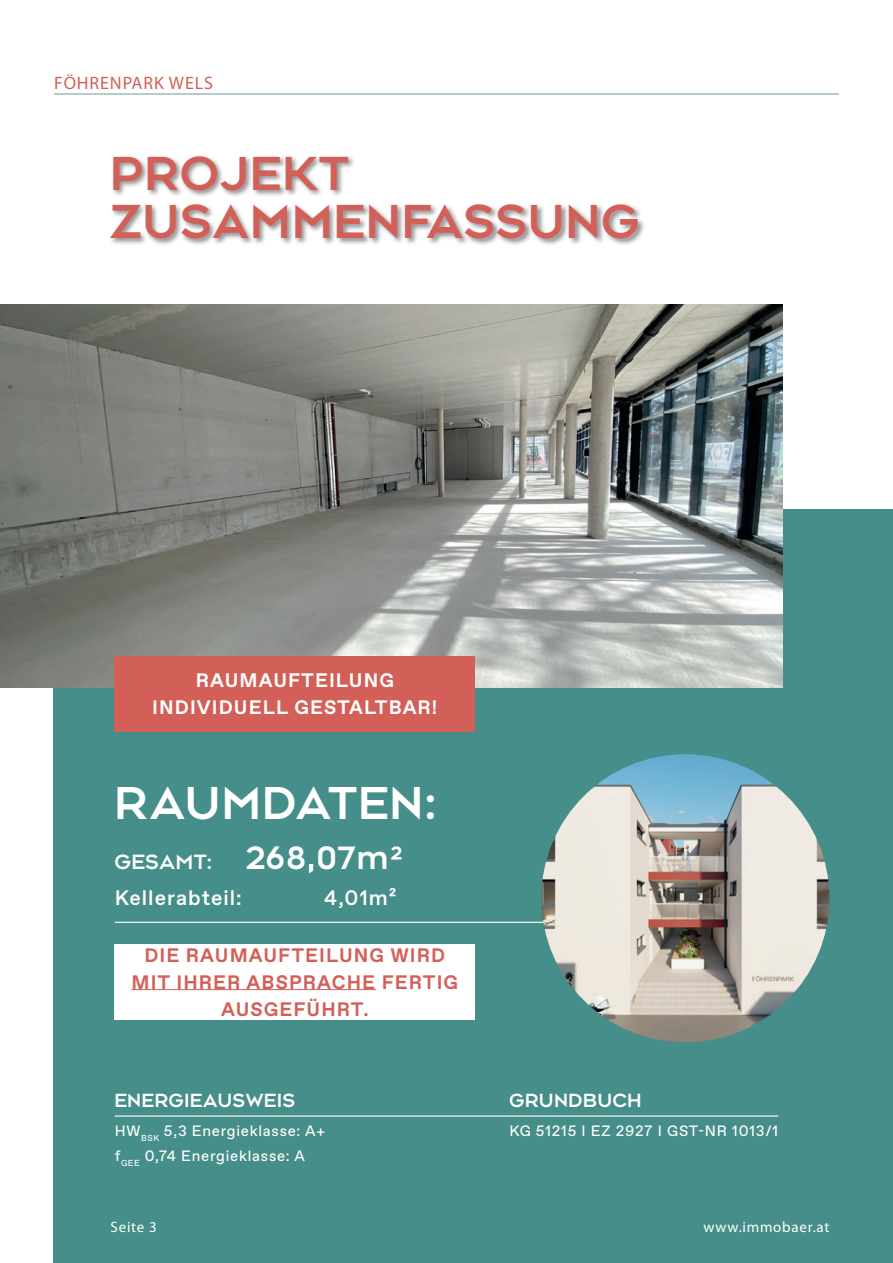
<style>
.page{position:relative;width:893px;height:1263px;background:#fff}
.page>*{position:absolute;margin:0;border:0;box-sizing:border-box;transform-origin:0 0}
.t1{font:500 45px/48px "Bonn BF";letter-spacing:.05em;color:#d26058}
.t2{font:500 43.5px "Bonn BF";letter-spacing:.05em;color:#fff}
.t3{font:500 30.45px "Bonn BF";letter-spacing:.05em;color:#fff}
.t4{font:500 21px "Favorit Pro";letter-spacing:.05em;color:#fff}
.t5{font:700 19.5px/27px "Favorit Pro";letter-spacing:.055em;color:#d26058;text-align:center}
.t6{font:700 19.5px/27px "Favorit Pro";letter-spacing:.055em;color:#fff;text-align:center}
.t7{font:500 18px "Bonn BF";letter-spacing:.05em;color:#fff}
.t8{font:18px "Myriad Pro";letter-spacing:.05em;color:#d26058}
.t9{font:15px/25.5px "Favorit Pro";letter-spacing:.05em;color:#fff}
.t10{font:15px "Myriad Pro";letter-spacing:.05em;color:#fff}
.s1{font-size:19.5px}
</style>
<div class="page">
<hr style="left:54px;top:93px;width:785px;height:2px;background:#9cbcba">
<div style="left:54px;top:510px;width:839px;height:753px;background:#458e89"></div>
<div style="left:109px;top:154px;width:537px;height:92px;background:#231f20;opacity:.5"></div>
<hr style="left:115px;top:1115px;width:663px;height:1px;background:#fff">
<div style="left:115px;top:944px;width:360px;height:75px;background:#fff"></div>
<hr style="left:131px;top:989px;width:245px;height:1px;background:#d26058">
<img style="left:0;top:305px;width:782px;height:382px">
<hr style="left:115px;top:922px;width:663px;height:1px;background:#fff">
<img style="left:541px;top:754px;width:288px;height:288px;border-radius:144px">
<div style="left:115px;top:656px;width:360px;height:76px;background:#d26058"></div>
<p class="t8" style="left:54px;top:72px;width:161px">FÖHRENPARK WELS</p>
<h1 class="t1" style="left:111px;top:150px;width:529px">PROJEKT<br>ZUSAMMENFASSUNG</h1>
<h3 class="t6" style="left:152px;top:667px;width:287px">RAUMAUFTEILUNG<br>INDIVIDUELL GESTALTBAR!</h3>
<h2 class="t2" style="left:115px;top:775px;width:323px">RAUMDATEN:</h2>
<h3 class="t3" style="left:115px;top:838px;width:290px"><span class="s1">GESAMT:</span> 268,07m²</h3>
<h3 class="t4" style="left:115px;top:883px;width:129px">Kellerabteil:</h3>
<h3 class="t4" style="left:324px;top:883px;width:74px">4,01m²</h3>
<h3 class="t5" style="left:131px;top:941px;width:328px">DIE RAUMAUFTEILUNG WIRD<br>MIT IHRER ABSPRACHE FERTIG<br>AUSGEFÜHRT.</h3>
<p class="t7" style="left:115px;top:1088px;width:182px">ENERGIEAUSWEIS</p>
<p class="t9" style="left:115px;top:1117px;width:212px">HW<sub>BSK</sub> 5,3 Energieklasse: A+ f<sub>GEE</sub> 0,74 Energieklasse: A</p>
<p class="t7" style="left:509px;top:1088px;width:133px">GRUNDBUCH</p>
<p class="t9" style="left:509px;top:1117px;width:270px">KG 51215 I EZ 2927 I GST-NR 1013/1</p>
<p class="t10" style="left:111px;top:1218px;width:48px">Seite 3</p>
<p class="t10" style="left:703px;top:1218px;width:127px">www.immobaer.at</p>
</div>
